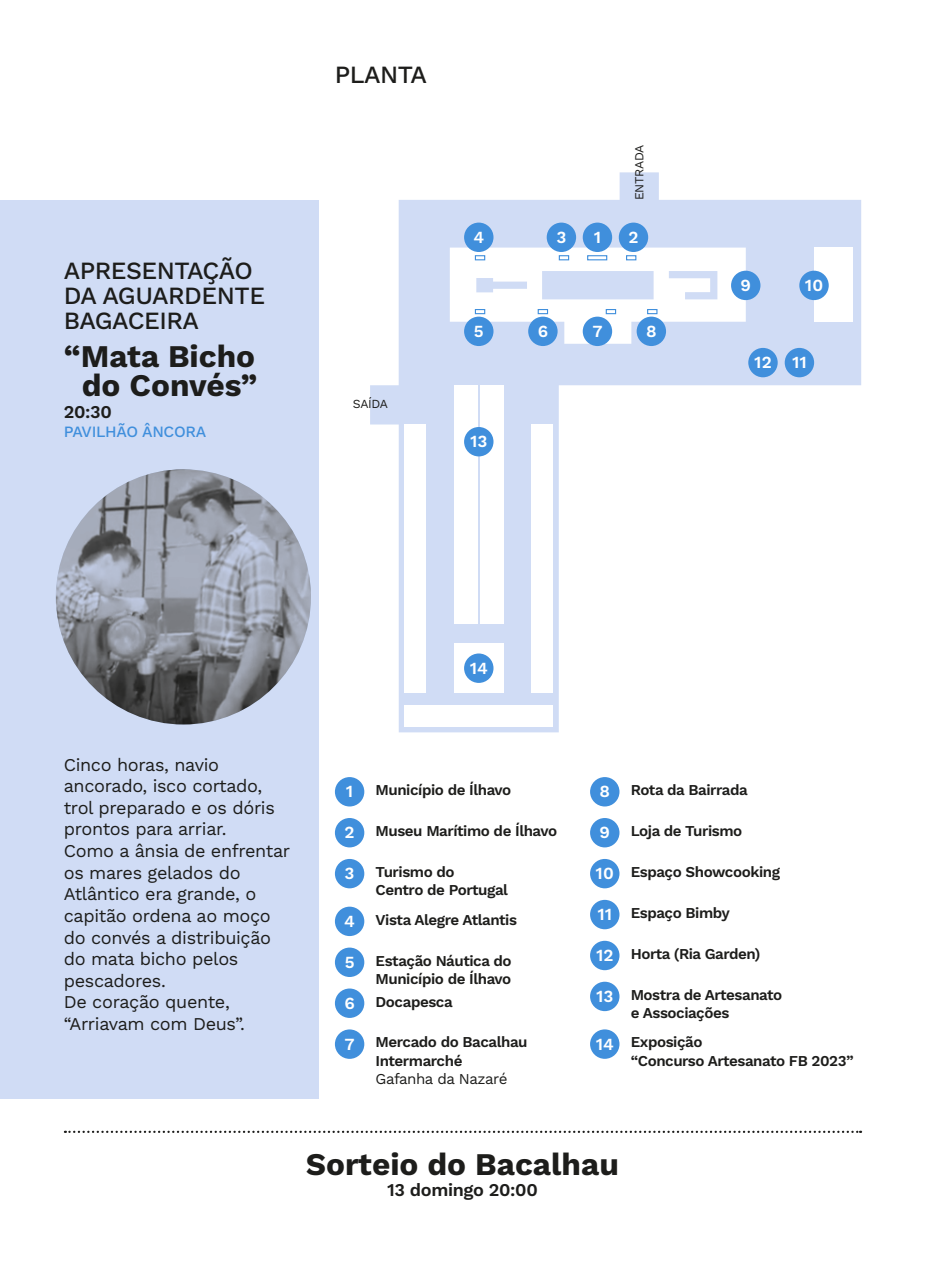
<style>
.page{position:relative;width:925px;height:1276px;background:#fff}
.page>*{position:absolute;margin:0;border:0;box-sizing:border-box;transform-origin:0 0}
.t1{font:700 31.5px/29.2px "Work Sans";color:#1d1d1b;text-align:center}
.t2{font:500 24.75px/24.8px "Work Sans";letter-spacing:-.02em;color:#1d1d1b}
.t3{font:18px/21.6px "Work Sans";letter-spacing:-.02em;color:#1d1d1b}
.t4{font:600 18px "Work Sans";letter-spacing:-.02em;color:#1d1d1b}
.t5{font:600 16.88px "Work Sans";letter-spacing:.015em;color:#fff}
.t6{font:500 15.75px "Work Sans";letter-spacing:-.02em;color:#408fdc}
.t7{font:600 15.08px/18px "Work Sans";letter-spacing:-.03em;color:#1d1d1b}
.t8{font:15.08px "Work Sans";letter-spacing:-.03em;color:#1d1d1b}
.t9{font:12.38px "Work Sans";letter-spacing:-.03em;color:#1d1d1b}
</style>
<div class="page">
<div style="left:0;top:200px;width:319px;height:898px;background:#d0dcf5"></div>
<svg style="left:370px;top:172px;width:491px;height:560px"></svg>
<div style="left:814px;top:248px;width:39px;height:74px;background:#fff"></div>
<div style="left:532px;top:424px;width:21px;height:269px;background:#fff"></div>
<div style="left:404px;top:705px;width:149px;height:21px;background:#fff"></div>
<div style="left:404px;top:424px;width:22px;height:269px;background:#fff"></div>
<div style="left:454px;top:385px;width:24px;height:238px;background:#fff"></div>
<div style="left:454px;top:643px;width:49px;height:50px;background:#fff"></div>
<div style="left:480px;top:385px;width:23px;height:238px;background:#fff"></div>
<svg style="left:450px;top:248px;width:296px;height:96px"></svg>
<div style="left:606px;top:309px;width:10px;height:5px;border:1px solid #408fdc"></div>
<div style="left:647px;top:309px;width:10px;height:5px;border:1px solid #408fdc"></div>
<div style="left:538px;top:309px;width:10px;height:5px;border:1px solid #408fdc"></div>
<div style="left:475px;top:309px;width:10px;height:5px;border:1px solid #408fdc"></div>
<div style="left:637px;top:317px;width:29px;height:29px;background:#408fdc;border-radius:50%"></div>
<div style="left:731px;top:271px;width:29px;height:29px;background:#408fdc;border-radius:50%"></div>
<div style="left:799px;top:271px;width:30px;height:29px;background:#408fdc;border-radius:50%"></div>
<div style="left:785px;top:348px;width:29px;height:29px;background:#408fdc;border-radius:50%"></div>
<div style="left:464px;top:427px;width:29px;height:29px;background:#408fdc;border-radius:50%"></div>
<div style="left:464px;top:653px;width:29px;height:30px;background:#408fdc;border-radius:50%"></div>
<div style="left:748px;top:348px;width:30px;height:29px;background:#408fdc;border-radius:50%"></div>
<div style="left:583px;top:223px;width:29px;height:29px;background:#408fdc;border-radius:50%"></div>
<div style="left:619px;top:223px;width:29px;height:29px;background:#408fdc;border-radius:50%"></div>
<div style="left:547px;top:223px;width:29px;height:29px;background:#408fdc;border-radius:50%"></div>
<div style="left:464px;top:223px;width:29px;height:29px;background:#408fdc;border-radius:50%"></div>
<div style="left:528px;top:317px;width:30px;height:29px;background:#408fdc;border-radius:50%"></div>
<div style="left:583px;top:317px;width:29px;height:29px;background:#408fdc;border-radius:50%"></div>
<div style="left:464px;top:317px;width:29px;height:29px;background:#408fdc;border-radius:50%"></div>
<div style="left:335px;top:777px;width:29px;height:29px;background:#408fdc;border-radius:50%"></div>
<div style="left:335px;top:818px;width:29px;height:29px;background:#408fdc;border-radius:50%"></div>
<div style="left:335px;top:859px;width:29px;height:29px;background:#408fdc;border-radius:50%"></div>
<div style="left:335px;top:906px;width:29px;height:30px;background:#408fdc;border-radius:50%"></div>
<div style="left:335px;top:988px;width:29px;height:30px;background:#408fdc;border-radius:50%"></div>
<div style="left:335px;top:1029px;width:29px;height:30px;background:#408fdc;border-radius:50%"></div>
<div style="left:335px;top:947px;width:29px;height:30px;background:#408fdc;border-radius:50%"></div>
<div style="left:590px;top:777px;width:29px;height:29px;background:#408fdc;border-radius:50%"></div>
<div style="left:590px;top:818px;width:29px;height:29px;background:#408fdc;border-radius:50%"></div>
<div style="left:590px;top:859px;width:29px;height:29px;background:#408fdc;border-radius:50%"></div>
<div style="left:590px;top:900px;width:29px;height:29px;background:#408fdc;border-radius:50%"></div>
<div style="left:590px;top:981px;width:29px;height:30px;background:#408fdc;border-radius:50%"></div>
<div style="left:590px;top:1029px;width:29px;height:29px;background:#408fdc;border-radius:50%"></div>
<div style="left:590px;top:940px;width:29px;height:30px;background:#408fdc;border-radius:50%"></div>
<svg style="left:65px;top:1130px;width:796px;height:3px"></svg>
<img style="left:56px;top:469px;width:255px;height:255px;border-radius:128px">
<h2 class="t2" style="left:64px;top:260px;width:203px">APRESENTAÇÃO<br>DA AGUARDENTE<br>BAGACEIRA</h2>
<h1 class="t1" style="left:64px;top:343px;width:195px">“Mata Bicho do Convés”</h1>
<p class="t4" style="left:64px;top:401px;width:50px">20:30</p>
<p class="t6" style="left:64px;top:422px;width:144px">PAVILHÃO ÂNCORA</p>
<h2 class="t2" style="left:335px;top:63px;width:94px">PLANTA</h2>
<p class="t9" style="left:353px;top:396px;width:36px">SAÍDA</p>
<p class="t9" style="left:632px;top:200px;width:57px;rotate:-90deg">ENTRADA</p>
<p class="t5" style="left:473px;top:227px;width:12px">4</p>
<p class="t5" style="left:556px;top:227px;width:11px">3</p>
<p class="t5" style="left:594px;top:227px;width:9px">1</p>
<p class="t5" style="left:628px;top:227px;width:12px">2</p>
<p class="t5" style="left:474px;top:321px;width:11px">5</p>
<p class="t5" style="left:538px;top:321px;width:12px">6</p>
<p class="t5" style="left:592px;top:321px;width:12px">7</p>
<p class="t5" style="left:646px;top:321px;width:12px">8</p>
<p class="t5" style="left:470px;top:432px;width:19px">13</p>
<p class="t5" style="left:740px;top:275px;width:12px">9</p>
<p class="t5" style="left:805px;top:275px;width:20px">10</p>
<p class="t5" style="left:754px;top:352px;width:19px">12</p>
<p class="t5" style="left:792px;top:352px;width:16px">11</p>
<p class="t5" style="left:470px;top:658px;width:20px">14</p>
<p class="t3" style="left:64px;top:754px;width:228px">Cinco horas, navio ancorado, isco cortado, trol preparado e os dóris prontos para arriar.<br>Como a ânsia de enfrentar os mares gelados do<br>Atlântico era grande, o capitão ordena ao moço do convés a distribuição do mata bicho pelos pescadores.<br>De coração quente, “Arriavam com Deus”.</p>
<p class="t5" style="left:346px;top:782px;width:9px">1</p>
<p class="t5" style="left:345px;top:822px;width:12px">2</p>
<p class="t5" style="left:345px;top:863px;width:11px">3</p>
<p class="t5" style="left:344px;top:911px;width:12px">4</p>
<p class="t7" style="left:376px;top:781px;width:137px">Município de Ílhavo</p>
<p class="t7" style="left:376px;top:822px;width:183px">Museu Marítimo de Ílhavo</p>
<p class="t7" style="left:376px;top:863px;width:134px">Turismo do<br>Centro de Portugal</p>
<p class="t7" style="left:376px;top:911px;width:143px">Vista Alegre Atlantis</p>
<p class="t5" style="left:599px;top:782px;width:12px">8</p>
<p class="t5" style="left:599px;top:822px;width:12px">9</p>
<p class="t5" style="left:595px;top:863px;width:20px">10</p>
<p class="t5" style="left:597px;top:904px;width:16px">11</p>
<p class="t7" style="left:631px;top:781px;width:118px">Rota da Bairrada</p>
<p class="t7" style="left:631px;top:822px;width:113px">Loja de Turismo</p>
<p class="t7" style="left:631px;top:863px;width:151px">Espaço Showcooking</p>
<p class="t7" style="left:631px;top:904px;width:101px">Espaço Bimby</p>
<p class="t5" style="left:345px;top:952px;width:11px">5</p>
<p class="t7" style="left:376px;top:952px;width:138px">Estação Náutica do<br>Município de Ílhavo</p>
<p class="t5" style="left:596px;top:945px;width:19px">12</p>
<p class="t7" style="left:631px;top:945px;width:131px">Horta (Ria Garden)</p>
<p class="t5" style="left:344px;top:993px;width:12px">6</p>
<p class="t5" style="left:344px;top:1034px;width:12px">7</p>
<p class="t7" style="left:376px;top:993px;width:79px">Docapesca</p>
<p class="t7" style="left:376px;top:1034px;width:154px">Mercado do Bacalhau<br>Intermarché</p>
<p class="t8" style="left:376px;top:1069px;width:133px">Gafanha da Nazaré</p>
<p class="t5" style="left:596px;top:986px;width:19px">13</p>
<p class="t5" style="left:596px;top:1034px;width:20px">14</p>
<p class="t7" style="left:631px;top:986px;width:153px">Mostra de Artesanato e Associações</p>
<p class="t7" style="left:631px;top:1034px;width:224px">Exposição<br>“Concurso Artesanato FB 2023”</p>
<h1 class="t1" style="left:306px;top:1151px;width:315px">Sorteio do Bacalhau</h1>
<p class="t4" style="left:387px;top:1179px;width:152px">13 domingo 20:00</p>
</div>
